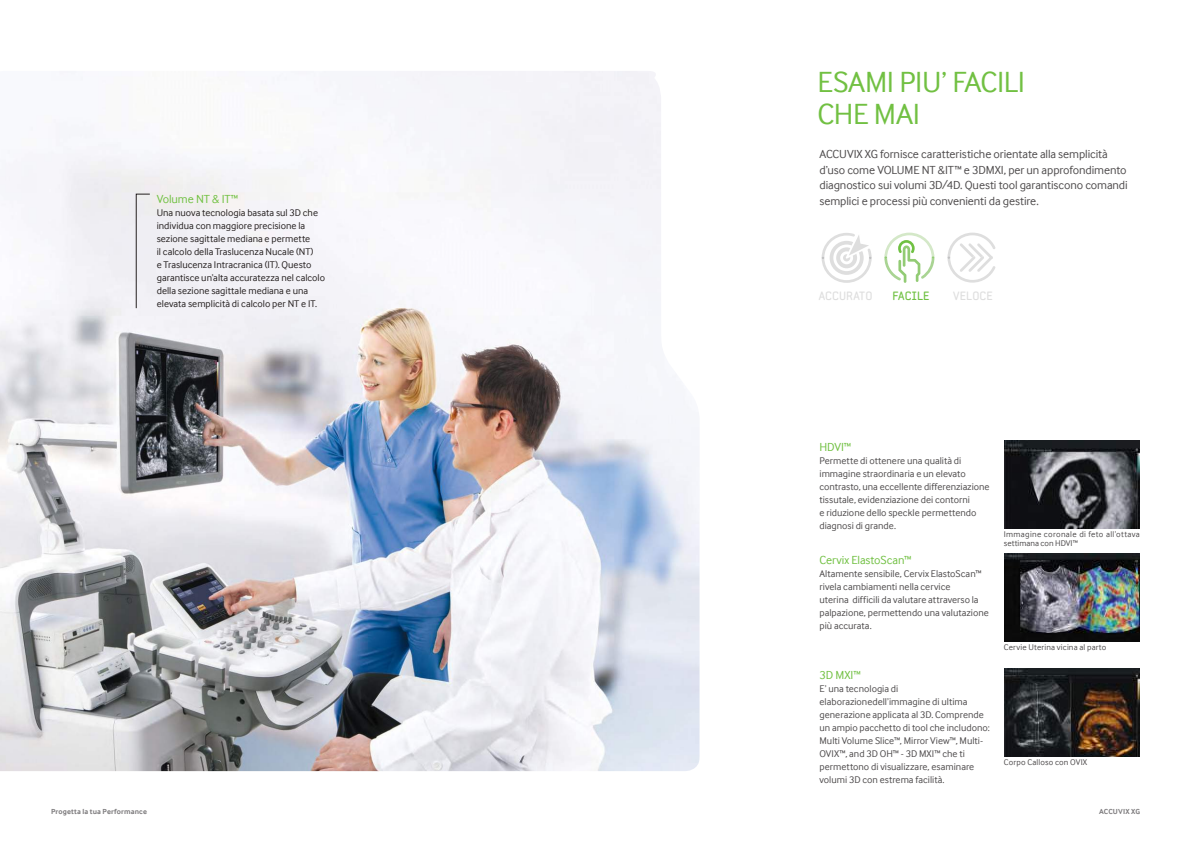
<style>
.page{position:relative;width:1191px;height:842px;background:#fff}
.page>*{position:absolute;margin:0;border:0;box-sizing:border-box;transform-origin:0 0}
.t1{font:30px/32px "Samsung Inter Face";letter-spacing:-.015em;color:#71c042}
.t2{font:12px/15.5px "Samsung Inter Face";letter-spacing:-.01em;color:#4e4b4c}
.t3{font:12px "Samsung Inter Face";letter-spacing:-.005em;color:#71c042}
.t4{font:12px "Samsung Imagination Modern";letter-spacing:.01em;color:#dedede}
.t5{font:12px "Samsung Inter Face";letter-spacing:-.01em;color:#70c142}
.t6{font:12px "Samsung Imagination Modern";letter-spacing:.015em;color:#70c142}
.t7{font:10px/13px "Samsung Inter Face";color:#4e4b4c}
.t8{font:10px/13px "Samsung Inter Face";color:#241f1f}
.t9{font:8.5px/9px "Samsung Inter Face";letter-spacing:.02em;color:#4e4b4c}
.t10{font:700 7.5px "Samsung Inter Face";letter-spacing:.015em;color:#7d7b7d}
</style>
<div class="page">
<img style="left:0;top:71px;width:661px;height:700px">
<svg style="left:661px;top:232px;width:479px;height:539px"></svg>
<img style="left:1004px;top:669px;width:135px;height:88px">
<img style="left:1004px;top:554px;width:135px;height:88px">
<img style="left:1004px;top:441px;width:135px;height:88px">
<svg style="left:136px;top:194px;width:14px;height:114px"></svg>
<svg style="left:821px;top:232px;width:52px;height:51px"></svg>
<svg style="left:884px;top:233px;width:50px;height:50px"></svg>
<svg style="left:947px;top:233px;width:48px;height:50px"></svg>
<p class="t5" style="left:157px;top:192px;width:83px">Volume NT &amp; IT™</p>
<p class="t8" style="left:157px;top:206px;width:170px">Una nuova tecnologia basata sul 3D che individua con maggiore precisione la sezione sagittale mediana e permette<br>il calcolo della Traslucenza Nucale (NT)<br>e Traslucenza Intracranica (IT). Questo garantisce un’alta accuratezza nel calcolo della sezione sagittale mediana e una elevata semplicità di calcolo per NT e IT.</p>
<h1 class="t1" style="left:817px;top:66px;width:209px">ESAMI PIU’ FACILI<br>CHE MAI</h1>
<p class="t2" style="left:819px;top:147px;width:310px">ACCUVIX XG fornisce caratteristiche orientate alla semplicità d’uso come VOLUME NT &amp;IT™ e 3DMXI, per un approfondimento diagnostico sui volumi 3D/4D. Questi tool garantiscono comandi semplici e processi più convenienti da gestire.</p>
<p class="t4" style="left:818px;top:288px;width:55px">ACCURATO</p>
<p class="t6" style="left:892px;top:288px;width:39px">FACILE</p>
<p class="t4" style="left:953px;top:288px;width:41px">VELOCE</p>
<p class="t3" style="left:819px;top:440px;width:33px">HDVI™</p>
<p class="t7" style="left:819px;top:454px;width:172px">Permette di ottenere una qualità di immagine straordinaria e un elevato contrasto, una eccellente differenziazione tissutale, evidenziazione dei contorni<br>e riduzione dello speckle permettendo diagnosi di grande.</p>
<p class="t3" style="left:819px;top:553px;width:93px">Cervix ElastoScan™</p>
<p class="t7" style="left:819px;top:567px;width:171px">Altamente sensibile, Cervix ElastoScan™ rivela cambiamenti nella cervice<br>uterina difficili da valutare attraverso la palpazione, permettendo una valutazione più accurata.</p>
<p class="t3" style="left:819px;top:668px;width:43px">3D MXI™</p>
<p class="t7" style="left:819px;top:682px;width:172px">E’ una tecnologia di elaborazionedell’immagine di ultima generazione applicata al 3D. Comprende un ampio pacchetto di tool che includono:<br>Multi Volume Slice™, Mirror View™, Multi-OVIX™, and 3D OH™ - 3D MXI™ che ti permettono di visualizzare, esaminare volumi 3D con estrema facilità.</p>
<p class="t9" style="left:1003px;top:530px;width:138px">Immagine coronale di feto all’ottava settimana con HDVI™</p>
<p class="t9" style="left:1003px;top:643px;width:104px">Cervie Uterina vicina al parto</p>
<p class="t9" style="left:1003px;top:758px;width:85px">Corpo Calloso con OVIX</p>
<p class="t10" style="left:51px;top:807px;width:97px">Progetta la tua Performance</p>
<p class="t10" style="left:1099px;top:807px;width:42px">ACCUVIX XG</p>
</div>
